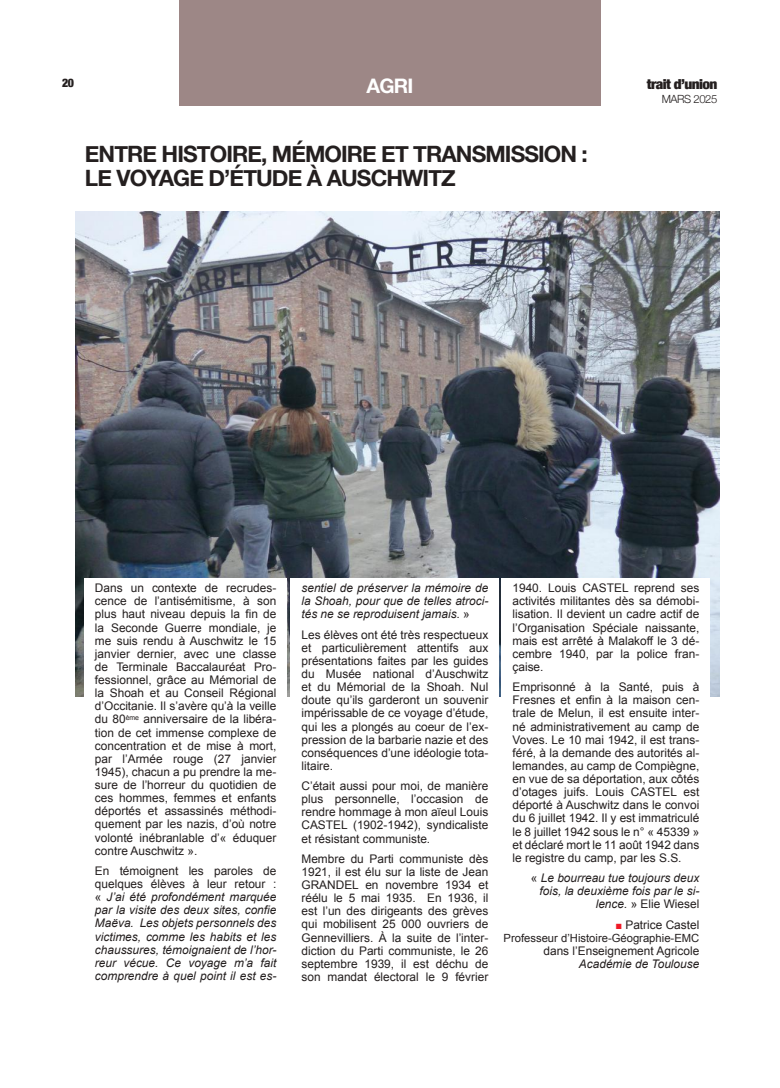
<style>
.page{position:relative;width:780px;height:1088px;background:#fff}
.page>*{position:absolute;margin:0;border:0;box-sizing:border-box;transform-origin:0 0}
.t1{font:700 22.5px/23.8px "Helvetica Neue";letter-spacing:-.04em;color:#241f1f}
.t2{font:700 20px "Helvetica Neue";color:#fff}
.t3{font:900 condensed 13.75px "Helvetica Neue";letter-spacing:-.04em;color:#241f1f;scale:1.11 1}
.t4{font:11.88px/13.1px "Arial";color:#241f1f;text-align:justify}
.t5{font:italic 11.88px/13.1px "Arial";color:#241f1f;text-align:justify}
.t6{font:900 condensed 11.88px "Helvetica Neue";color:#241f1f}
.t7{font:11.25px "Arial";color:#241f1f}
.t8{font:300 11.25px "Helvetica Neue";letter-spacing:-.04em;color:#241f1f}
.s1{font-style:normal}
.s2{font-size:11.25px;color:#ef1926}
</style>
<div class="page">
<img style="left:75px;top:211px;width:644px;height:485px">
<div style="left:84px;top:578px;width:203px;height:406px;background:#fff"></div>
<div style="left:291px;top:578px;width:208px;height:406px;background:#fff"></div>
<div style="left:502px;top:578px;width:208px;height:422px;background:#fff"></div>
<div style="left:179px;top:0;width:421px;height:106px;background:#9d8786"></div>
<h2 class="t2" style="left:366px;top:70px;width:48px">AGRI</h2>
<p class="t6" style="left:62px;top:73px;width:13px">20</p>
<p class="t3" style="left:646px;top:73px;width:65px">trait d’union</p>
<p class="t8" style="left:661px;top:90px;width:57px">MARS 2025</p>
<h1 class="t1" style="left:85px;top:143px;width:504px">ENTRE HISTOIRE, MÉMOIRE ET TRANSMISSION :<br>LE VOYAGE D’ÉTUDE À AUSCHWITZ</h1>
<p class="t4" style="left:95px;top:581px;width:183px">Dans un contexte de recrudes&shy;cence de l’antisémitisme, à son plus haut niveau depuis la fin de la Seconde Guerre mondiale, je me suis rendu à Auschwitz le 15 janvier dernier, avec une classe de Terminale Baccalauréat Pro&shy;fessionnel, grâce au Mémorial de la Shoah et au Conseil Régional d’Occitanie. Il s’avère qu’à la veille du 80<sup>ème</sup> anniversaire de la libéra&shy;tion de cet immense complexe de concentration et de mise à mort, par l’Armée rouge (27 janvier 1945), chacun a pu prendre la me&shy;sure de l’horreur du quotidien de ces hommes, femmes et enfants déportés et assassinés méthodi&shy;quement par les nazis, d’où notre volonté inébranlable d’« éduquer contre Auschwitz ».</p>
<p class="t5" style="left:95px;top:864px;width:183px"><span class="s1">En témoignent les paroles de quelques élèves à leur retour : «</span> J’ai été profondément marquée par la visite des deux sites, confie Maëva. Les objets personnels des victimes, comme les habits et les chaussures, témoignaient de l’hor&shy;reur vécue. Ce voyage m’a fait comprendre à quel point il est es-</p>
<p class="t5" style="left:301px;top:582px;width:188px">sentiel de préserver la mémoire de la Shoah, pour que de telles atroci&shy;tés ne se reproduisent jamais. <span class="s1">»</span></p>
<p class="t4" style="left:301px;top:628px;width:188px">Les élèves ont été très respectueux et particulièrement attentifs aux présentations faites par les guides du Musée national d’Auschwitz et du Mémorial de la Shoah. Nul doute qu’ils garderont un souvenir impérissable de ce voyage d’étude, qui les a plongés au coeur de l’ex&shy;pression de la barbarie nazie et des conséquences d’une idéologie tota&shy;litaire.</p>
<p class="t4" style="left:301px;top:779px;width:188px">C’était aussi pour moi, de manière plus personnelle, l’occasion de rendre hommage à mon aïeul Louis CASTEL (1902-1942), syndicaliste et résistant communiste.</p>
<p class="t4" style="left:301px;top:852px;width:188px">Membre du Parti communiste dès 1921, il est élu sur la liste de Jean GRANDEL en novembre 1934 et réélu le 5 mai 1935. En 1936, il est l’un des dirigeants des grèves qui mobilisent 25 000 ouvriers de Gennevilliers. À la suite de l’inter&shy;diction du Parti communiste, le 26 septembre 1939, il est déchu de son mandat électoral le 9 février</p>
<p class="t4" style="left:512px;top:581px;width:188px">1940. Louis CASTEL reprend ses activités militantes dès sa démobi&shy;lisation. Il devient un cadre actif de l’Organisation Spéciale naissante, mais est arrêté à Malakoff le 3 dé&shy;cembre 1940, par la police fran&shy;çaise.</p>
<p class="t4" style="left:512px;top:680px;width:188px">Emprisonné à la Santé, puis à Fresnes et enfin à la maison cen&shy;trale de Melun, il est ensuite inter&shy;né administrativement au camp de Voves. Le 10 mai 1942, il est trans&shy;féré, à la demande des autorités al&shy;lemandes, au camp de Compiègne, en vue de sa déportation, aux côtés d’otages juifs. Louis CASTEL est déporté à Auschwitz dans le convoi du 6 juillet 1942. Il y est immatriculé le 8 juillet 1942 sous le n° « 45339 » et déclaré mort le 11 août 1942 dans le registre du camp, par les S.S.</p>
<p class="t5" style="left:531px;top:871px;width:170px;text-align:right"><span class="s1">«</span> Le bourreau tue toujours deux fois, la deuxième fois par le si&shy;lence. <span class="s1">» Elie Wiesel</span></p>
<p class="t4" style="left:615px;top:918px;width:85px"><span class="s2">■</span> Patrice Castel</p>
<p class="t7" style="left:503px;top:930px;width:197px">Professeur d’Histoire-Géographie-EMC</p>
<p class="t4" style="left:543px;top:944px;width:157px">dans l’Enseignement Agricole</p>
<p class="t5" style="left:579px;top:957px;width:122px">Académie de Toulouse</p>
</div>
